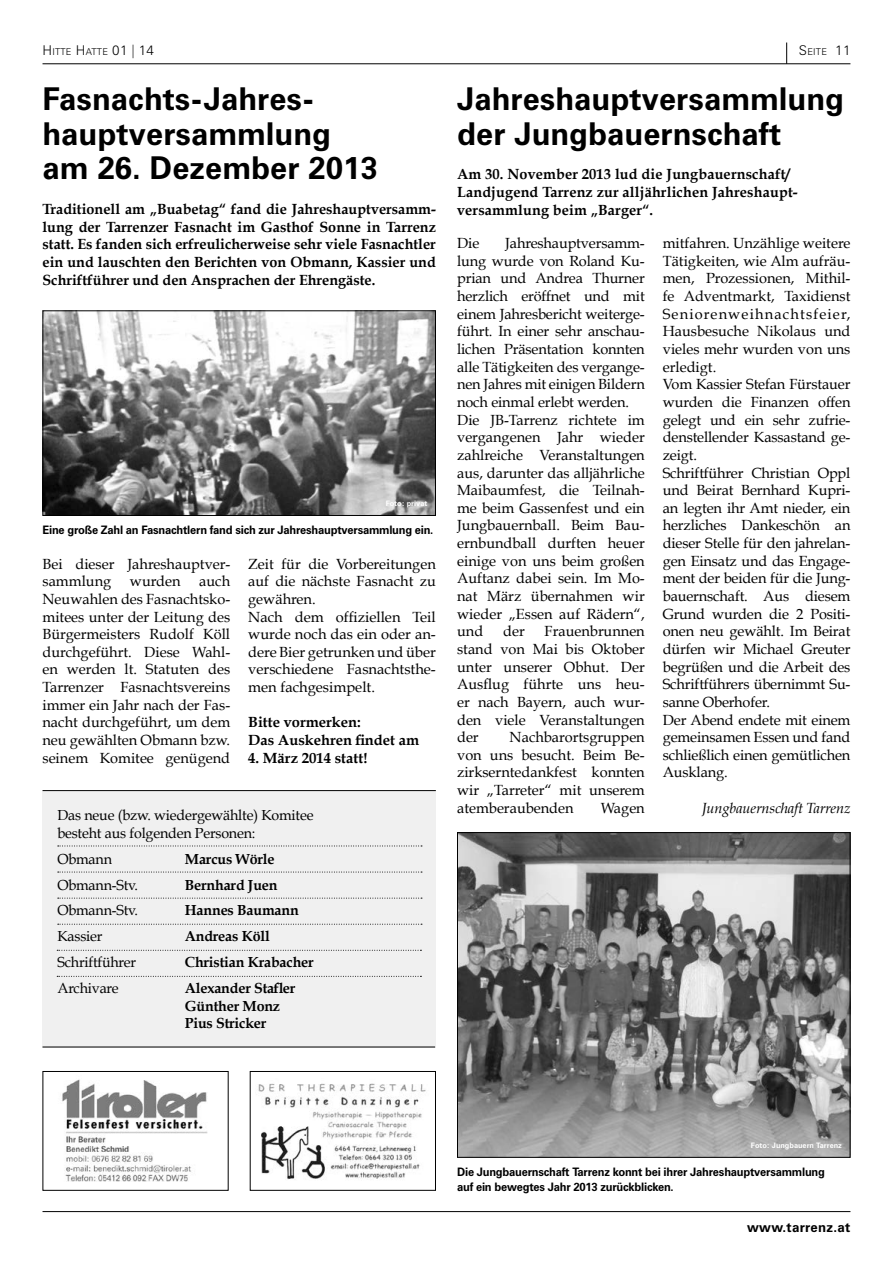
<style>
.page{position:relative;width:893px;height:1263px;background:#fff}
.page>*{position:absolute;margin:0;border:0;box-sizing:border-box;transform-origin:0 0}
.t1{font:700 31.5px/34.5px "Zurich BT";color:#000}
.t2{font:14.7px/17.7px "Book Antiqua";color:#000}
.t3{font:700 14.7px/17.7px "Book Antiqua";letter-spacing:.01em;color:#000}
.t4{font:italic 14.7px "Book Antiqua";letter-spacing:-.01em;color:#000}
.t5{font:14.55px/17.4px "Book Antiqua";letter-spacing:-.01em;color:#000}
.t6{font:700 14.55px/17.4px "Book Antiqua";letter-spacing:-.01em;color:#000}
.t7{font:700 13.5px "Zurich BT";letter-spacing:.02em;color:#000}
.t8{font:700 11.7px/15px "Zurich BT";letter-spacing:-.02em;color:#000}
.t9{font:300 9.45px "Zurich BT";letter-spacing:.02em;color:#000}
.t10{font:700 7.5px "Zurich BT";color:#fff}
.s1{font-size:13.5px}
</style>
<div class="page">
<hr style="left:43px;top:63px;width:807px;height:1px;background:#000">
<svg style="left:786px;top:43px;width:1px;height:21px"></svg>
<hr style="left:43px;top:1211px;width:807px;height:1px;background:#000">
<img style="left:62px;top:1079px;width:146px;height:103px">
<div style="left:43px;top:1071px;width:186px;height:120px;border:1px solid #000"></div>
<img style="left:258px;top:1083px;width:168px;height:97px">
<div style="left:250px;top:1071px;width:186px;height:120px;border:1px solid #000"></div>
<img style="left:45px;top:312px;width:389px;height:202px">
<div style="left:43px;top:310px;width:393px;height:206px;border:1px solid #000"></div>
<img style="left:459px;top:834px;width:389px;height:322px">
<div style="left:457px;top:832px;width:393px;height:326px;border:1px solid #000"></div>
<div style="left:43px;top:791px;width:393px;height:256px;background:#f0f0f0"></div>
<hr style="left:43px;top:790px;width:393px;height:1px;background:#000">
<hr style="left:43px;top:1047px;width:392px;height:1px;background:#000">
<svg style="left:58px;top:846px;width:364px;height:1px"></svg>
<svg style="left:58px;top:872px;width:364px;height:1px"></svg>
<svg style="left:58px;top:898px;width:364px;height:1px"></svg>
<svg style="left:58px;top:924px;width:364px;height:1px"></svg>
<svg style="left:57px;top:950px;width:364px;height:1px"></svg>
<svg style="left:57px;top:976px;width:364px;height:1px"></svg>
<p class="t9" style="left:43px;top:46px;width:113px"><span class="s1">H</span>ITTE <span class="s1">H</span>ATTE <span class="s1">01 | 14</span></p>
<p class="t9" style="left:799px;top:46px;width:53px"><span class="s1">S</span>EITE <span class="s1">11</span></p>
<h1 class="t1" style="left:43px;top:82px;width:337px">Fasnachts-Jahres&shy;hauptversammlung am 26. Dezember 2013</h1>
<p class="t3" style="left:43px;top:200px;width:395px;text-align:justify">Traditionell am „Buabetag“ fand die Jahreshauptversamm&shy;lung der Tarrenzer Fasnacht im Gasthof Sonne in Tarrenz statt. Es fanden sich erfreulicherweise sehr viele Fasnachtler ein und lauschten den Berichten von Obmann, Kassier und Schriftführer und den Ansprachen der Ehrengäste.</p>
<p class="t10" style="left:386px;top:499px;width:43px">Foto: privat</p>
<p class="t8" style="left:43px;top:522px;width:392px">Eine große Zahl an Fasnachtlern fand sich zur Jahreshauptversammlung ein.</p>
<p class="t2" style="left:43px;top:555px;width:189px">Bei dieser Jahreshauptver&shy;sammlung</p>
<p class="t2" style="left:43px;top:572px;width:189px;text-align:justify;text-indent:157px">auch Neuwahlen des Fasnachtsko&shy;mitees unter der Leitung des Bürgermeisters Rudolf Köll durchgeführt. Diese Wahl&shy;en werden lt. Statuten des Tarrenzer Fasnachtsvereins immer ein Jahr nach der Fas&shy;nacht durchgeführt, um dem neu gewählten Obmann bzw. seinem Komitee genügend</p>
<p class="t2" style="left:130px;top:572px;width:52px">wurden</p>
<p class="t2" style="left:248px;top:555px;width:189px">Zeit für die Vorbereitungen auf die nächste Fasnacht zu gewähren.<br>Nach dem offiziellen Teil wurde noch das ein oder an&shy;dere Bier getrunken und über verschiedene Fasnachtsthe&shy;men fachgesimpelt.</p>
<p class="t3" style="left:248px;top:714px;width:173px">Bitte vormerken:<br>Das Auskehren findet am</p>
<p class="t3" style="left:248px;top:749px;width:121px">4. März 2014 statt!</p>
<p class="t5" style="left:57px;top:806px;width:258px">Das neue (bzw. wiedergewählte) Komitee besteht aus folgenden Personen:</p>
<p class="t5" style="left:57px;top:850px;width:56px">Obmann</p>
<p class="t6" style="left:185px;top:850px;width:91px">Marcus Wörle</p>
<p class="t5" style="left:57px;top:876px;width:82px">Obmann-Stv.</p>
<p class="t6" style="left:185px;top:876px;width:94px">Bernhard Juen</p>
<p class="t5" style="left:57px;top:902px;width:82px">Obmann-Stv.</p>
<p class="t6" style="left:185px;top:902px;width:115px">Hannes Baumann</p>
<p class="t5" style="left:57px;top:928px;width:47px">Kassier</p>
<p class="t6" style="left:185px;top:928px;width:86px">Andreas Köll</p>
<p class="t5" style="left:57px;top:954px;width:80px">Schriftführer</p>
<p class="t6" style="left:185px;top:954px;width:130px">Christian Krabacher</p>
<p class="t5" style="left:57px;top:980px;width:63px">Archivare</p>
<p class="t6" style="left:185px;top:980px;width:112px">Alexander Stafler<br>Günther Monz<br>Pius Stricker</p>
<h1 class="t1" style="left:457px;top:82px;width:388px">Jahreshauptversammlung der Jungbauernschaft</h1>
<p class="t3" style="left:457px;top:166px;width:342px">Am 30. November 2013 lud die Jungbauernschaft/<br>Landjugend Tarrenz zur alljährlichen Jahreshaupt&shy;versammlung beim „Barger“.</p>
<p class="t2" style="left:457px;top:234px;width:189px;text-indent:48px">Jahreshauptversamm&shy;lung wurde von Roland Ku&shy;prian und Andrea Thurner herzlich eröffnet und mit einem Jahresbericht weiterge&shy;führt. In einer sehr anschau&shy;lichen Präsentation konnten alle Tätigkeiten des vergange&shy;nen Jahres mit einigen Bildern noch einmal erlebt werden.<br>Die JB-Tarrenz richtete im vergangenen Jahr wieder zahlreiche Veranstaltungen aus, darunter das alljährliche<br>Maibaumfest, die Teilnah&shy;me beim Gassenfest und ein<br>Jungbauernball. Beim Bau&shy;ernbundball durften heuer einige von uns beim großen<br>Auftanz dabei sein. Im Mo&shy;nat März übernahmen wir wieder „Essen auf Rädern“, und</p>
<p class="t2" style="left:457px;top:234px;width:24px">Die</p>
<p class="t2" style="left:503px;top:622px;width:23px">der</p>
<p class="t2" style="left:457px;top:622px;width:189px;text-align:justify;text-indent:87px">Frauenbrunnen stand von Mai bis Oktober unter unserer Obhut. Der Ausflug führte uns heu&shy;er nach Bayern, auch wur&shy;den viele Veranstaltungen der</p>
<p class="t2" style="left:457px;top:728px;width:189px;text-align:justify;text-indent:52px">Nachbarortsgruppen von uns besucht. Beim Be&shy;zirkserntedankfest konnten wir „Tarreter“ mit unserem atemberaubenden</p>
<p class="t2" style="left:601px;top:799px;width:46px">Wagen</p>
<p class="t2" style="left:663px;top:234px;width:189px">mitfahren. Unzählige weitere<br>Tätigkeiten, wie Alm aufräu&shy;men, Prozessionen, Mithil&shy;fe Adventmarkt, Taxidienst<br>Seniorenweihnachtsfeier,<br>Hausbesuche Nikolaus und vieles mehr wurden von uns erledigt.<br>Vom Kassier Stefan Fürstauer wurden die Finanzen offen gelegt und ein sehr zufrie&shy;denstellender Kassastand ge&shy;zeigt.<br>Schriftführer Christian Oppl und Beirat Bernhard Kupri&shy;an legten ihr Amt nieder, ein herzliches Dankeschön an dieser Stelle für den jahrelan&shy;gen Einsatz und das Engage&shy;ment der beiden für die Jung&shy;bauernschaft. Aus diesem<br>Grund wurden die 2 Positi&shy;onen neu gewählt. Im Beirat dürfen wir Michael Greuter begrüßen und die Arbeit des<br>Schriftführers übernimmt Su&shy;sanne Oberhofer.<br>Der Abend endete mit einem gemeinsamen Essen und fand schließlich einen gemütlichen<br>Ausklang.</p>
<p class="t4" style="left:702px;top:799px;width:150px">Jungbauernschaft Tarrenz</p>
<p class="t10" style="left:751px;top:1141px;width:93px">Foto: Jungbauern Tarrenz</p>
<p class="t8" style="left:457px;top:1164px;width:369px">Die Jungbauernschaft Tarrenz konnt bei ihrer Jahreshauptversammlung auf ein bewegtes Jahr 2013 zurückblicken.</p>
<p class="t7" style="left:747px;top:1219px;width:105px">www.tarrenz.at</p>
</div>
